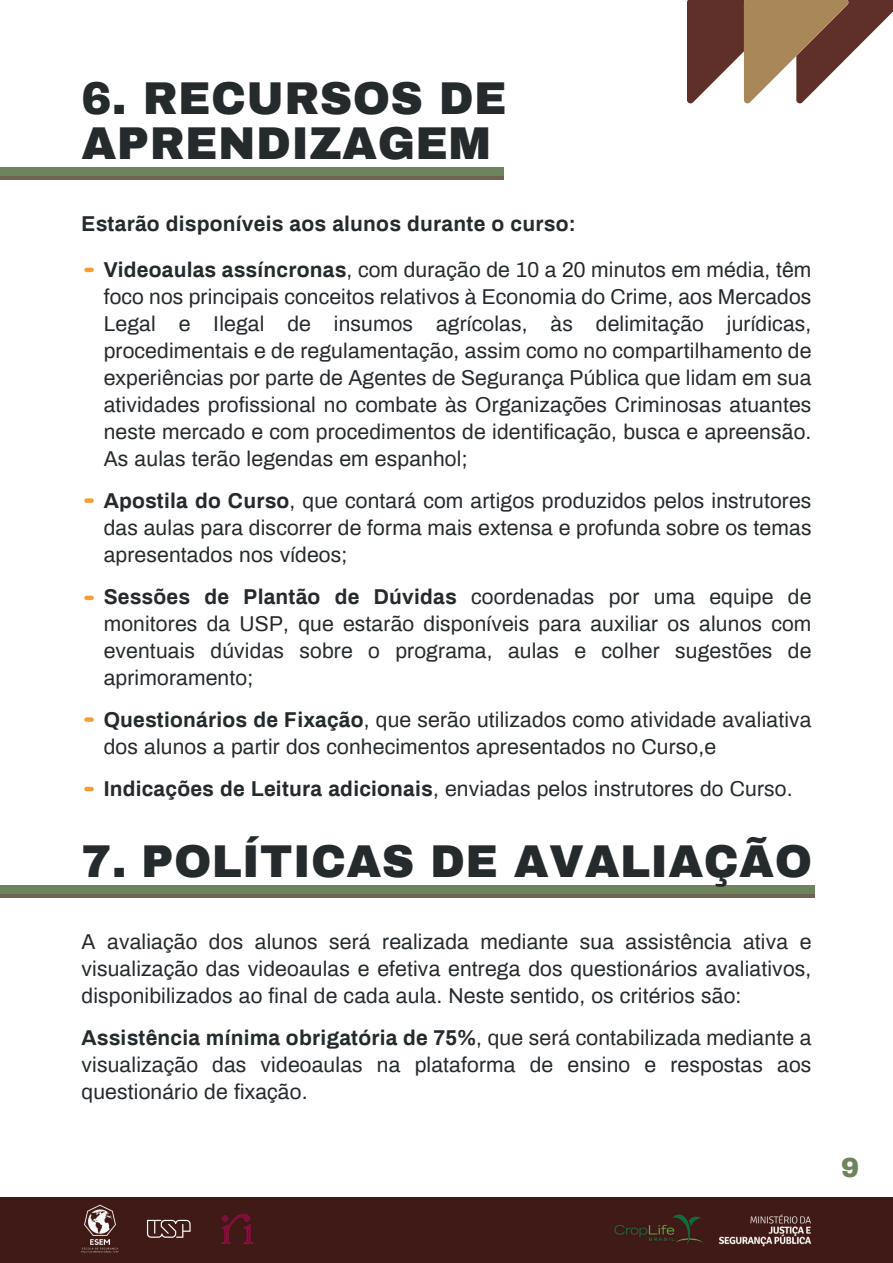
<style>
.page{position:relative;width:893px;height:1263px;background:#fff}
.page>*{position:absolute;margin:0;border:0;box-sizing:border-box;transform-origin:0 0}
.t1{font:900 45px/45px "Archivo";letter-spacing:.01em;color:#252a2d}
.t2{font:900 27px "Archivo";color:#6e845c}
.t3{font:21px/27px "Archivo";letter-spacing:.01em;color:#252a2d;text-align:justify}
.t4{font:700 21px "Archivo";letter-spacing:.01em;color:#252a2d}
.s1{font-weight:700}
</style>
<div class="page">
<div style="left:0;top:167px;width:504px;height:13px;background:#6e845c"></div>
<hr style="left:0;top:176px;width:504px;height:4px;background:#6f6352">
<svg style="left:86px;top:268px;width:6px;height:4px"></svg>
<svg style="left:86px;top:498px;width:6px;height:5px"></svg>
<svg style="left:86px;top:596px;width:6px;height:4px"></svg>
<svg style="left:86px;top:787px;width:6px;height:4px"></svg>
<svg style="left:86px;top:717px;width:6px;height:5px"></svg>
<div style="left:0;top:885px;width:814px;height:13px;background:#6e845c"></div>
<hr style="left:0;top:894px;width:814px;height:4px;background:#6f6352">
<div style="left:0;top:1197px;width:893px;height:66px;background:#401a17"></div>
<img style="left:221px;top:1214px;width:31px;height:30px">
<img style="left:82px;top:1204px;width:36px;height:49px">
<svg style="left:147px;top:1220px;width:44px;height:18px"></svg>
<img style="left:719px;top:1214px;width:92px;height:32px">
<img style="left:614px;top:1214px;width:88px;height:31px">
<svg style="left:687px;top:0;width:206px;height:103px"></svg>
<h1 class="t1" style="left:82px;top:76px;width:427px">6. RECURSOS DE<br>APRENDIZAGEM</h1>
<p class="t4" style="left:82px;top:208px;width:496px">Estarão disponíveis aos alunos durante o curso:</p>
<p class="t3" style="left:104px;top:255px;width:709px"><span class="s1">Videoaulas assíncronas</span>, com duração de 10 a 20 minutos em média, têm foco nos principais conceitos relativos à Economia do Crime, aos Mercados Legal e Ilegal de insumos agrícolas, às delimitação jurídicas, procedimentais e de regulamentação, assim como no compartilhamento de experiências por parte de Agentes de Segurança Pública que lidam em sua atividades profissional no combate às Organizações Criminosas atuantes neste mercado e com procedimentos de identificação, busca e apreensão.<br>As aulas terão legendas em espanhol;</p>
<p class="t3" style="left:104px;top:486px;width:709px"><span class="s1">Apostila do Curso</span>, que contará com artigos produzidos pelos instrutores das aulas para discorrer de forma mais extensa e profunda sobre os temas apresentados nos vídeos;</p>
<p class="t3" style="left:104px;top:582px;width:709px"><span class="s1">Sessões de Plantão de Dúvidas</span> coordenadas por uma equipe de monitores da USP, que estarão disponíveis para auxiliar os alunos com eventuais dúvidas sobre o programa, aulas e colher sugestões de aprimoramento;</p>
<p class="t3" style="left:104px;top:705px;width:709px"><span class="s1">Questionários de Fixação</span>, que serão utilizados como atividade avaliativa dos alunos a partir dos conhecimentos apresentados no Curso,e</p>
<p class="t3" style="left:104px;top:774px;width:690px"><span class="s1">Indicações de Leitura adicionais</span>, enviadas pelos instrutores do Curso.</p>
<h1 class="t1" style="left:82px;top:839px;width:732px">7. POLÍTICAS DE AVALIAÇÃO</h1>
<p class="t3" style="left:82px;top:927px;width:731px">A avaliação dos alunos será realizada mediante sua assistência ativa e visualização das videoaulas e efetiva entrega dos questionários avaliativos, disponibilizados ao final de cada aula. Neste sentido, os critérios são:</p>
<p class="t3" style="left:82px;top:1023px;width:731px"><span class="s1">Assistência mínima obrigatória de 75%</span>, que será contabilizada mediante a visualização das videoaulas na plataforma de ensino e respostas aos questionário de fixação.</p>
<p class="t2" style="left:841px;top:1152px;width:20px">9</p>
</div>
